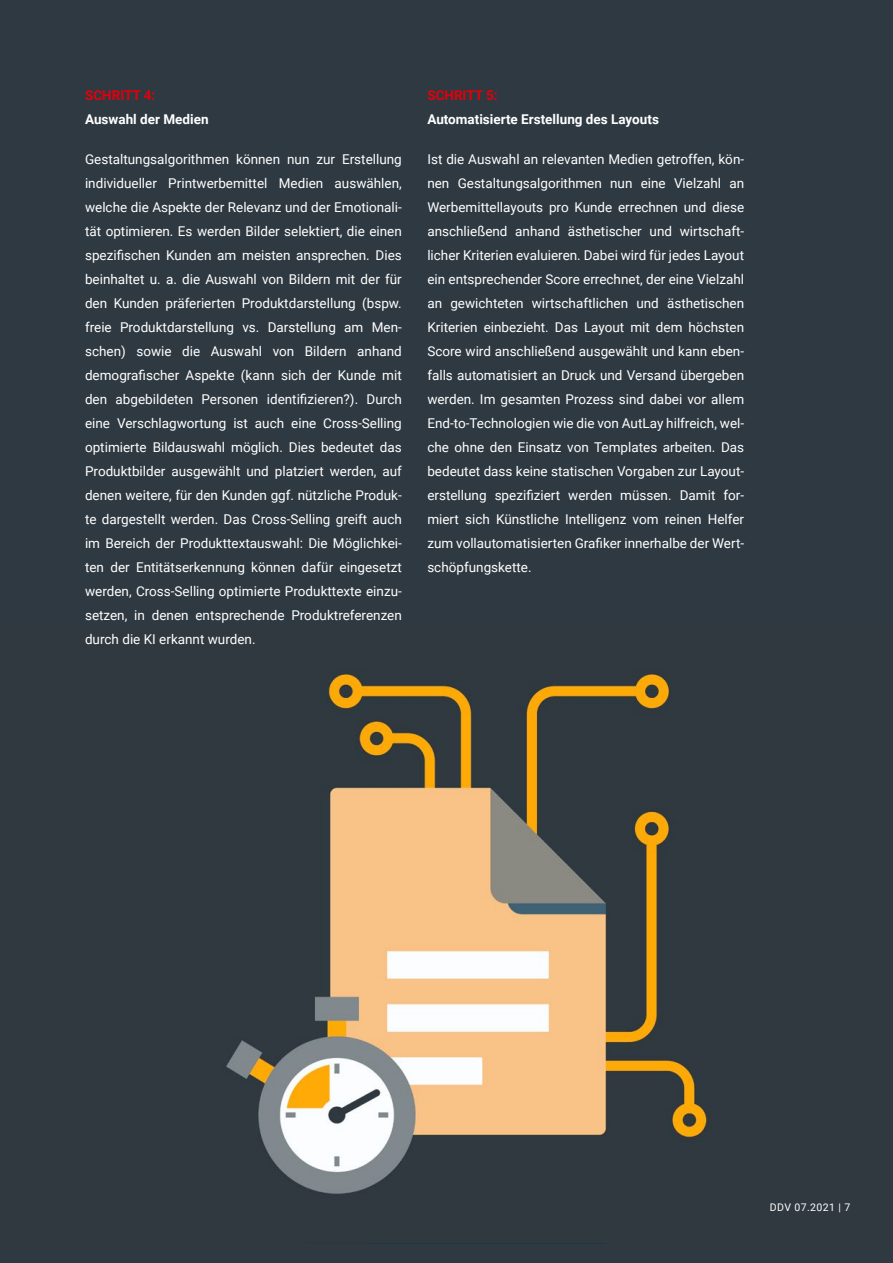
<style>
.page{position:relative;width:893px;height:1263px;background:#2f3941}
.page>*{position:absolute;margin:0;border:0;box-sizing:border-box;transform-origin:0 0}
.Copy{font:13.5px/24px "Roboto";color:#fff;text-align:justify}
.HL_im_Text{font:700 13.5px "Roboto";color:#fff}
.HL_im_Text-2{font:700 13.5px "Roboto";color:#e3000b}
.t1{font:10.5px "Roboto";letter-spacing:.04em;color:#fff}
</style>
<div class="page">
<img style="left:226px;top:669px;width:487px;height:525px">
<p class="HL_im_Text-2" style="left:85px;top:85px;width:72px">SCHRITT 4:</p>
<p class="HL_im_Text" style="left:85px;top:109px;width:125px">Auswahl der Medien</p>
<p class="Copy" style="left:85px;top:147px;width:318px">Gestaltungsalgorithmen können nun zur Erstellung individueller Printwerbemittel Medien auswählen, welche die Aspekte der Relevanz und der Emotionali&shy;tät optimieren. Es werden Bilder selektiert, die einen spezifischen Kunden am meisten ansprechen. Dies beinhaltet u. a. die Auswahl von Bildern mit der für den Kunden präferierten Produktdarstellung (bspw. freie Produktdarstellung vs. Darstellung am Men&shy;schen) sowie die Auswahl von Bildern anhand demografischer Aspekte (kann sich der Kunde mit den abgebildeten Personen identifizieren?). Durch eine Verschlagwortung ist auch eine Cross-Selling optimierte Bildauswahl möglich. Dies bedeutet das Produktbilder ausgewählt und platziert werden, auf denen weitere, für den Kunden ggf. nützliche Produk&shy;te dargestellt werden. Das Cross-Selling greift auch im Bereich der Produkttextauswahl: Die Möglichkei&shy;ten der Entitätserkennung können dafür eingesetzt werden, Cross-Selling optimierte Produkttexte einzu&shy;setzen, in denen entsprechende Produktreferenzen durch die KI erkannt wurden.</p>
<p class="HL_im_Text-2" style="left:427px;top:85px;width:72px">SCHRITT 5:</p>
<p class="HL_im_Text" style="left:427px;top:109px;width:233px">Automatisierte Erstellung des Layouts</p>
<p class="Copy" style="left:427px;top:147px;width:318px">Ist die Auswahl an relevanten Medien getroffen, kön&shy;nen Gestaltungsalgorithmen nun eine Vielzahl an Werbemittellayouts pro Kunde errechnen und diese anschließend anhand ästhetischer und wirtschaft&shy;licher Kriterien evaluieren. Dabei wird für jedes Layout ein entsprechender Score errechnet, der eine Vielzahl an gewichteten wirtschaftlichen und ästhetischen Kriterien einbezieht. Das Layout mit dem höchsten Score wird anschließend ausgewählt und kann eben&shy;falls automatisiert an Druck und Versand übergeben werden. Im gesamten Prozess sind dabei vor allem End-to-Technologien wie die von AutLay hilfreich, wel&shy;che ohne den Einsatz von Templates arbeiten. Das bedeutet dass keine statischen Vorgaben zur Layout&shy;erstellung spezifiziert werden müssen. Damit for&shy;miert sich Künstliche Intelligenz vom reinen Helfer zum vollautomatisierten Grafiker innerhalbe der Wert&shy;schöpfungskette.</p>
<p class="t1" style="left:770px;top:1199px;width:82px">DDV 07.2021 | 7</p>
</div>
